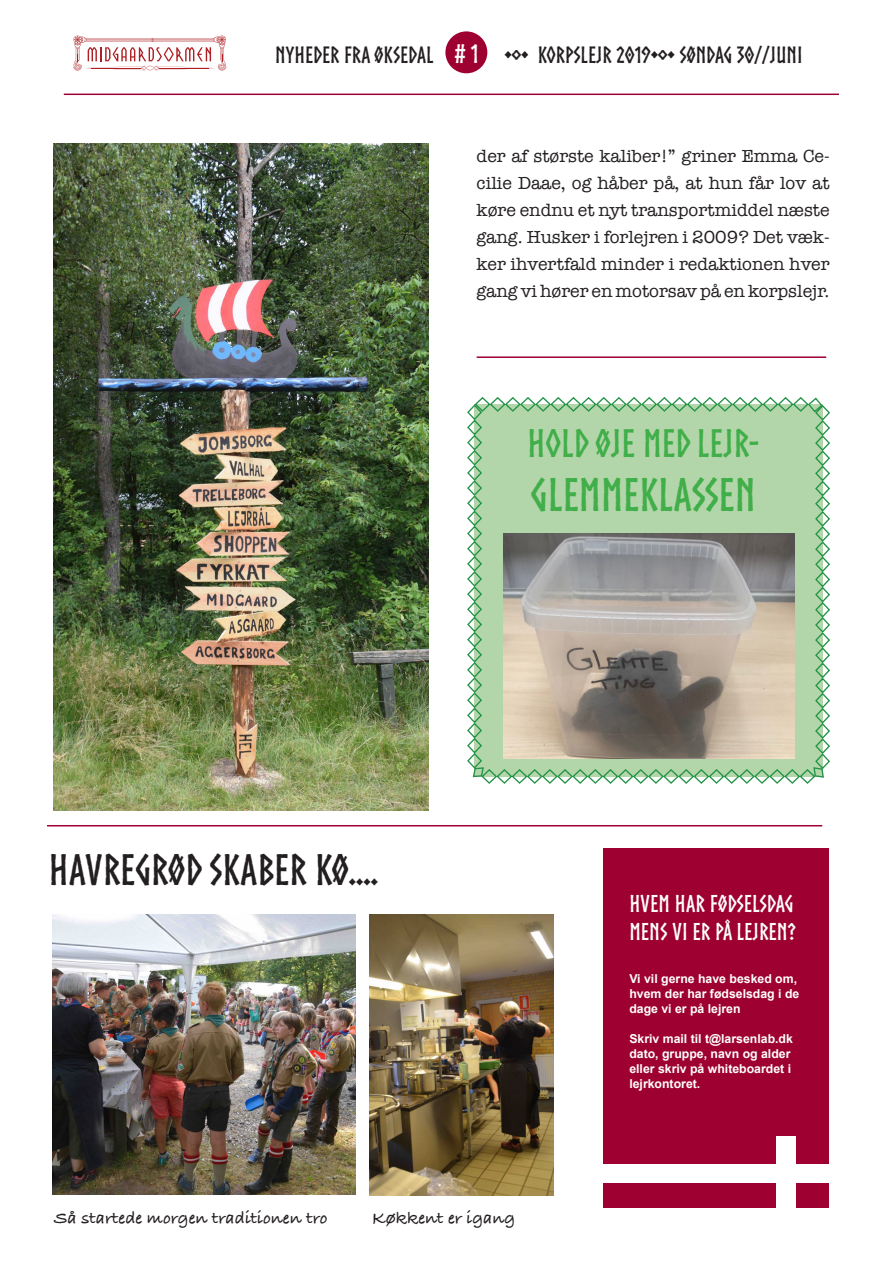
<style>
.page{position:relative;width:893px;height:1263px;background:#fff}
.page>*{position:absolute;margin:0;border:0;box-sizing:border-box;transform-origin:0 0}
.t1{font:700 44.85px "Norse";color:#40ae49}
.t2{font:700 42px "Norse";color:#231f20}
.t3{font:700 37.95px "Norse";color:#40ae49}
.t4{font:700 23.25px "Norse";color:#fff}
.t5{font:700 22.5px "Norse";color:#231f20}
.brød{font:18px/27px "American Typewriter";color:#231f20;text-align:justify}
.t6{font:700 18px "Bradley Hand ITCTT";color:#231f20}
.t7{font:700 12.3px/15px "Arial";color:#fff}
.s1{font-size:25.5px;color:#fff}
</style>
<div class="page">
<svg style="left:467px;top:397px;width:363px;height:387px;background:#b1d5ac"></svg>
<svg style="left:73px;top:36px;width:153px;height:35px"></svg>
<hr style="left:64px;top:94px;width:775px;height:1px;background:#9e0131">
<div style="left:445px;top:31px;width:42px;height:42px;background:#9e0131;border-radius:50%"></div>
<div style="left:603px;top:848px;width:226px;height:360px;background:#9e0131"></div>
<div style="left:776px;top:1136px;width:20px;height:72px;background:#fff"></div>
<div style="left:586px;top:1164px;width:258px;height:19px;background:#fff"></div>
<hr style="left:47px;top:825px;width:775px;height:1px;background:#9e0131">
<img style="left:52px;top:914px;width:303px;height:280px">
<img style="left:370px;top:914px;width:184px;height:282px">
<img style="left:504px;top:533px;width:290px;height:225px">
<img style="left:53px;top:143px;width:375px;height:667px">
<hr style="left:477px;top:356px;width:349px;height:2px;background:#9e0131">
<p class="t5" style="left:275px;top:43px;width:529px">NYHEDER FRA ØKSEDAL <span class="s1"># 1</span> •ᛜ• KORPSLEJR 2019•ᛜ• SØNDAG 30//JUNI</p>
<p class="brød" style="left:477px;top:142px;width:354px">der af største kaliber!” griner Emma Ce&shy;cilie Daae, og håber på, at hun får lov at køre endnu et nyt transportmiddel næste gang. Husker i forlejren i 2009? Det væk&shy;ker ihvertfald minder i redaktionen hver gang vi hører en motorsav på en korpslejr.</p>
<p class="t3" style="left:528px;top:422px;width:233px">HOLD ØJE MED LEJR-</p>
<p class="t1" style="left:531px;top:470px;width:226px">GLEMMEKLASSEN</p>
<p class="t2" style="left:49px;top:847px;width:331px">HAVREGRØD SKABER KØ....</p>
<p class="t6" style="left:54px;top:1204px;width:275px">Så startede morgen traditionen tro</p>
<p class="t6" style="left:372px;top:1204px;width:145px">Køkkent er igang</p>
<p class="t4" style="left:629px;top:891px;width:166px">HVEM HAR FØDSELSDAG</p>
<p class="t4" style="left:629px;top:919px;width:168px">MENS VI ER PÅ LEJREN?</p>
<p class="t7" style="left:629px;top:971px;width:171px">Vi vil gerne have besked om, hvem der har fødselsdag i de dage vi er på lejren</p>
<p class="t7" style="left:629px;top:1031px;width:165px">Skriv mail til t@larsenlab.dk dato, gruppe, navn og alder eller skriv på whiteboardet i lejrkontoret.</p>
</div>
